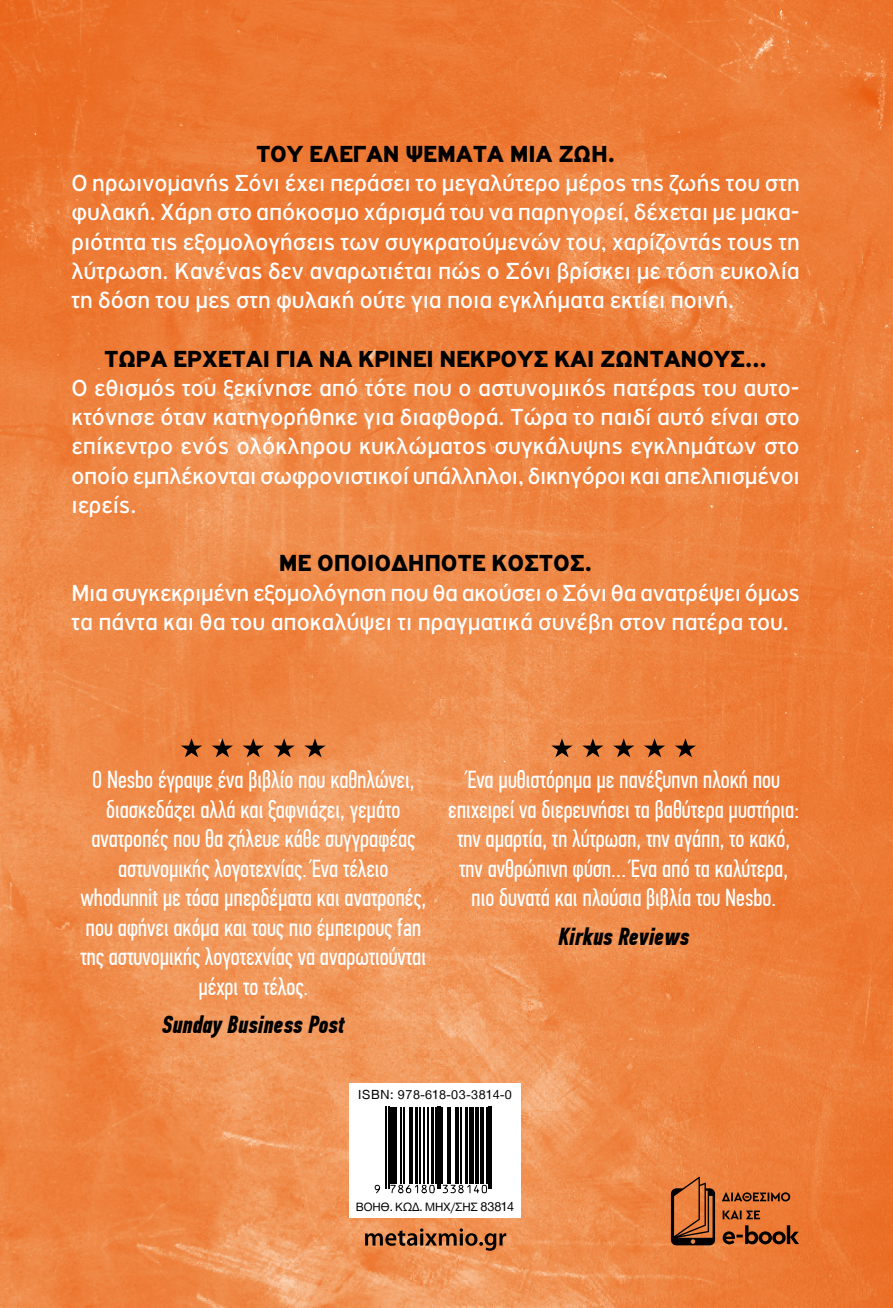
<style>
.page{position:relative;width:893px;height:1308px;background:#fff}
.page>*{position:absolute;margin:0;border:0;box-sizing:border-box;transform-origin:0 0}
.t1{font:24.75px/29.2px "PF Highway Gothic";color:#fff;text-align:justify}
.t2{font:900 24.75px "PF Highway Gothic";color:#000}
.t3{font:24.53px/29.5px "PF Din Text Comp Pro";color:#fff;text-align:center}
.t4{font:italic 700 24.53px "PF Din Text Comp Pro";color:#000}
.t5{font:13.5px "Helvetica Neue Greek";letter-spacing:.05em;color:#000}
.t6{font:12.38px "Helvetica Neue Greek";color:#000}
.s1{font-size:13.5px}
</style>
<div class="page">
<img style="left:0;top:0;width:893px;height:1307px">
<div style="left:349px;top:1082px;width:172px;height:135px;background:#fff"></div>
<svg style="left:385px;top:1106px;width:106px;height:83px"></svg>
<hr style="left:386px;top:1106px;width:1px;height:83px;background:#000">
<hr style="left:388px;top:1106px;width:1px;height:83px;background:#000">
<hr style="left:390px;top:1106px;width:4px;height:77px;background:#000">
<hr style="left:395px;top:1106px;width:2px;height:77px;background:#000">
<hr style="left:400px;top:1106px;width:2px;height:77px;background:#000">
<hr style="left:404px;top:1106px;width:1px;height:77px;background:#000">
<hr style="left:409px;top:1106px;width:1px;height:77px;background:#000">
<hr style="left:412px;top:1106px;width:1px;height:77px;background:#000">
<hr style="left:415px;top:1106px;width:2px;height:77px;background:#000">
<hr style="left:419px;top:1106px;width:1px;height:77px;background:#000">
<hr style="left:424px;top:1106px;width:1px;height:77px;background:#000">
<hr style="left:427px;top:1106px;width:1px;height:77px;background:#000">
<hr style="left:432px;top:1106px;width:2px;height:77px;background:#000">
<hr style="left:435px;top:1106px;width:1px;height:77px;background:#000">
<hr style="left:437px;top:1106px;width:1px;height:83px;background:#000">
<hr style="left:439px;top:1106px;width:2px;height:83px;background:#000">
<hr style="left:442px;top:1106px;width:1px;height:77px;background:#000">
<hr style="left:447px;top:1106px;width:1px;height:77px;background:#000">
<hr style="left:449px;top:1106px;width:2px;height:77px;background:#000">
<hr style="left:455px;top:1106px;width:1px;height:77px;background:#000">
<hr style="left:457px;top:1106px;width:1px;height:77px;background:#000">
<hr style="left:461px;top:1106px;width:1px;height:77px;background:#000">
<hr style="left:465px;top:1106px;width:2px;height:77px;background:#000">
<hr style="left:470px;top:1106px;width:2px;height:77px;background:#000">
<hr style="left:473px;top:1106px;width:1px;height:77px;background:#000">
<hr style="left:475px;top:1106px;width:3px;height:77px;background:#000">
<hr style="left:481px;top:1106px;width:3px;height:77px;background:#000">
<hr style="left:486px;top:1106px;width:1px;height:77px;background:#000">
<hr style="left:488px;top:1106px;width:2px;height:83px;background:#000">
<hr style="left:491px;top:1106px;width:1px;height:83px;background:#000">
<svg style="left:374px;top:1183px;width:114px;height:11px"></svg>
<svg style="left:365px;top:1228px;width:141px;height:22px;background:#ab693d"></svg>
<svg style="left:671px;top:1176px;width:44px;height:69px;background:#a2592c"></svg>
<svg style="left:722px;top:1225px;width:77px;height:19px"></svg>
<svg style="left:723px;top:1210px;width:37px;height:9px"></svg>
<svg style="left:722px;top:1192px;width:68px;height:9px"></svg>
<svg style="left:181px;top:738px;width:21px;height:19px"></svg>
<svg style="left:212px;top:738px;width:21px;height:19px"></svg>
<svg style="left:243px;top:738px;width:21px;height:19px"></svg>
<svg style="left:273px;top:738px;width:22px;height:19px"></svg>
<svg style="left:304px;top:738px;width:22px;height:19px"></svg>
<svg style="left:551px;top:738px;width:22px;height:19px"></svg>
<svg style="left:582px;top:738px;width:21px;height:19px"></svg>
<svg style="left:613px;top:738px;width:21px;height:19px"></svg>
<svg style="left:644px;top:738px;width:21px;height:19px"></svg>
<svg style="left:675px;top:738px;width:21px;height:19px"></svg>
<p class="t2" style="left:256px;top:140px;width:361px">ΤΟΥ ΕΛΕΓΑΝ ΨΕΜΑΤΑ ΜΙΑ ΖΩΗ.</p>
<p class="t1" style="left:71px;top:168px;width:730px">O ηρωινοµανής Σόνι έχει περάσει το µεγαλύτερο µέρος της ζωής του στη φυλακή. Χάρη στο απόκοσµο χάρισµά του να παρηγορεί, δέχεται µε µακα&shy;ριότητα τις εξοµολογήσεις των συγκρατούµενών του, χαρίζοντάς τους τη λύτρωση. Κανένας δεν αναρωτιέται πώς ο Σόνι βρίσκει µε τόση ευκολία τη δόση του µες στη φυλακή ούτε για ποια εγκλήµατα εκτίει ποινή.</p>
<p class="t2" style="left:104px;top:345px;width:664px">ΤΩΡΑ ΕΡΧΕΤΑΙ ΓΙΑ ΝΑ ΚΡΙΝΕΙ ΝΕΚΡΟΥΣ ΚΑΙ ΖΩΝΤΑΝΟΥΣ…</p>
<p class="t1" style="left:71px;top:373px;width:730px">Ο εθισµός του ξεκίνησε από τότε που ο αστυνοµικός πατέρας του αυτο&shy;κτόνησε όταν κατηγορήθηκε για διαφθορά. Τώρα το παιδί αυτό είναι στο επίκεντρο ενός ολόκληρου κυκλώµατος συγκάλυψης εγκληµάτων στο οποίο εµπλέκονται σωφρονιστικοί υπάλληλοι, δικηγόροι και απελπισµένοι ιερείς.</p>
<p class="t2" style="left:279px;top:549px;width:315px">ΜΕ ΟΠΟΙΟΔΗΠΟΤΕ ΚΟΣΤΟΣ.</p>
<p class="t1" style="left:71px;top:578px;width:730px">Μια συγκεκριµένη εξοµολόγηση που θα ακούσει ο Σόνι θα ανατρέψει όµως τα πάντα και θα του αποκαλύψει τι πραγµατικά συνέβη στον πατέρα του.</p>
<p class="t3" style="left:80px;top:765px;width:347px">Ο Nesbo έγραψε ένα βιβλίο που καθηλώνει, διασκεδάζει αλλά και ξαφνιάζει, γεμάτο ανατροπές που θα ζήλευε κάθε συγγραφέας αστυνομικής λογοτεχνίας. Ένα τέλειο whodunnit με τόσα μπερδέματα και ανατροπές, που αφήνει ακόμα και τους πιο έμπειρους fan της αστυνομικής λογοτεχνίας να αναρωτιούνται μέχρι το τέλος.</p>
<p class="t4" style="left:162px;top:1009px;width:184px">Sunday Business Post</p>
<p class="t3" style="left:448px;top:765px;width:352px">Ένα μυθιστόρημα με πανέξυπνη πλοκή που επιχειρεί να διερευνήσει τα βαθύτερα μυστήρια: την αμαρτία, τη λύτρωση, την αγάπη, το κακό, την ανθρώπινη φύση… Ένα από τα καλύτερα, πιο δυνατά και πλούσια βιβλία του Nesbo.</p>
<p class="t4" style="left:558px;top:921px;width:133px">Kirkus Reviews</p>
<p class="t5" style="left:358px;top:1087px;width:155px">ISBN: 978-618-03-3814-0</p>
<p class="t6" style="left:356px;top:1200px;width:160px">ΒΟΗΘ. ΚΩΔ. MHX/ΣΗΣ <span class="s1">83814</span></p>
</div>
